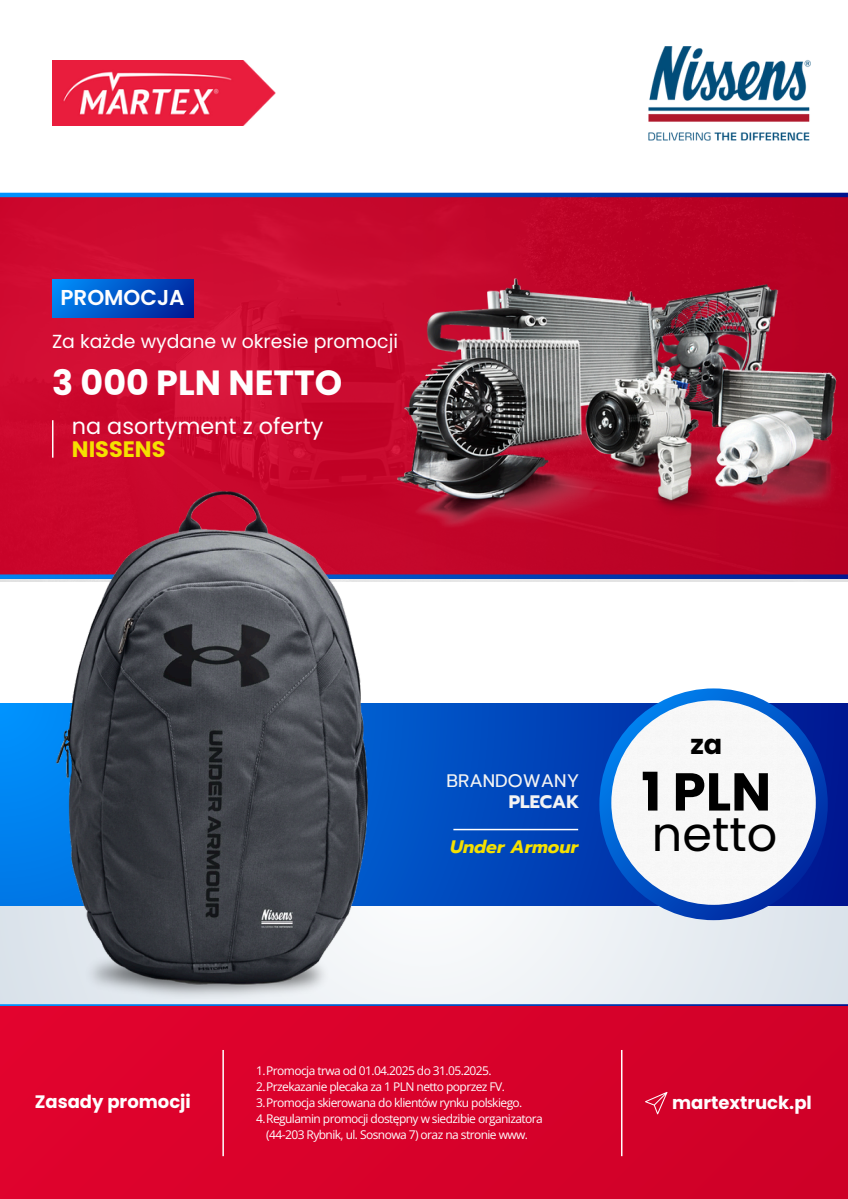
<style>
.page{position:relative;width:848px;height:1199px;background:#fff}
.page>*{position:absolute;margin:0;border:0;box-sizing:border-box;transform-origin:0 0}
.t1{font:700 53.2px "Poppins";color:#000}
.t2{font:47.8px "Poppins";color:#000}
.t3{font:700 35px "Poppins";color:#fefefe}
.t4{font:700 27.2px "Poppins";color:#000}
.t5{font:22.4px/22.4px "Poppins";color:#fefefe}
.t6{font:600 21.6px "Poppins";color:#fefefe}
.t7{font:18.8px "Poppins";color:#fefefe}
.t8{font:700 18px "Poppins";color:#fefefe}
.t9{font:italic 700 18px "Prompt";color:#f5e000}
.t10{font:18px "Prompt";color:#f3f3f3}
.t11{font:700 18px "Prompt";color:#f3f3f3}
.t12{font:12px/16px "Open Sans";letter-spacing:-.045em;color:#fefefe;text-align:center}
.s1{font-weight:700;color:#f5e000}
</style>
<div class="page">
<img style="left:52px;top:61px;width:223px;height:64px">
<img style="left:0;top:197px;width:847px;height:384px">
<svg style="left:0;top:193px;width:848px;height:4px"></svg>
<svg style="left:0;top:905px;width:847px;height:99px;fill:#e9eef3"></svg>
<svg style="left:468px;top:574px;width:380px;height:5px"></svg>
<div style="left:52px;top:279px;width:141px;height:39px;background:linear-gradient(to right,#0087f3,#00229b)"></div>
<svg style="left:468px;top:703px;width:380px;height:202px;fill:#003fb5"></svg>
<svg style="left:599px;top:688px;width:228px;height:232px"></svg>
<img style="left:611px;top:700px;width:204px;height:204px;border-radius:50%">
<hr style="left:52px;top:420px;width:1px;height:37px;background:#fefefe">
<hr style="left:453px;top:828px;width:125px;height:2px;background:#fefefe">
<svg style="left:0;top:1004px;width:848px;height:4px"></svg>
<div style="left:0;top:1006px;width:847px;height:192px;background:#d8022b"></div>
<hr style="left:222px;top:1050px;width:2px;height:106px;background:#fefefe">
<hr style="left:621px;top:1050px;width:1px;height:106px;background:#fefefe">
<svg style="left:645px;top:1092px;width:22px;height:22px"></svg>
<img style="left:648px;top:46px;width:162px;height:95px">
<img style="left:362px;top:220px;width:486px;height:324px">
<img style="left:0;top:491px;width:468px;height:507px">
<p class="t6" style="left:60px;top:282px;width:126px">PROMOCJA</p>
<h4 class="t7" style="left:52px;top:328px;width:347px">Za każde wydane w okresie promocji</h4>
<h1 class="t3" style="left:52px;top:358px;width:292px">3 000 PLN NETTO</h1>
<h2 class="t5" style="left:72px;top:415px;width:253px">na asortyment z oferty<br><span class="s1">NISSENS</span></h2>
<p class="t10" style="left:446px;top:767px;width:134px">BRANDOWANY</p>
<p class="t11" style="left:508px;top:788px;width:72px">PLECAK</p>
<p class="t9" style="left:450px;top:833px;width:129px">Under Armour</p>
<p class="t4" style="left:690px;top:725px;width:33px">za</p>
<h6 class="t1" style="left:641px;top:754px;width:131px">1 PLN</h6>
<p class="t2" style="left:652px;top:801px;width:127px">netto</p>
<h3 class="t8" style="left:35px;top:1088px;width:158px">Zasady promocji</h3>
<p class="t12" style="left:256px;top:1062px;width:237px">1.Promocja trwa od 01.04.2025 do 31.05.2025.</p>
<p class="t12" style="left:256px;top:1078px;width:250px">2.Przekazanie plecaka za 1 PLN netto poprzez FV.</p>
<h5 class="t12" style="left:256px;top:1094px;width:268px">3.Promocja skierowana do klientów rynku polskiego.</h5>
<p class="t12" style="left:256px;top:1110px;width:288px">4.Regulamin promocji dostępny w siedzibie organizatora (44-203 Rybnik, ul. Sosnowa 7) oraz na stronie www.</p>
<p class="t8" style="left:672px;top:1089px;width:141px">martextruck.pl</p>
</div>
